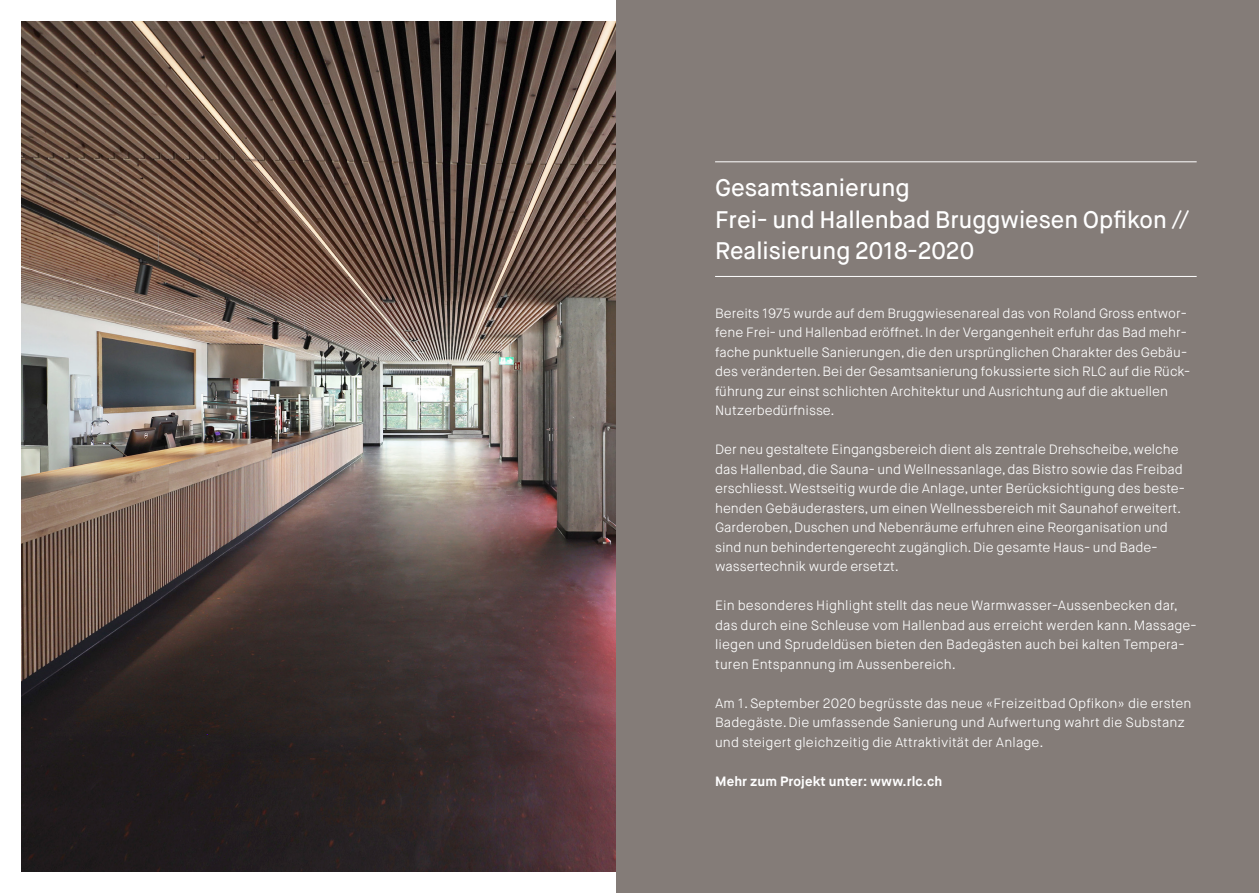
<style>
.page{position:relative;width:1259px;height:893px;background:#fff}
.page>*{position:absolute;margin:0;border:0;box-sizing:border-box;transform-origin:0 0}
.t1{font:500 24px/31.5px "Maison Neue";color:#fff}
.t2{font:300 13.5px/19.5px "Maison Neue";color:#fff}
.t3{font:700 13.5px "Maison Neue";letter-spacing:.01em;color:#fff}
</style>
<div class="page">
<img style="left:21px;top:21px;width:596px;height:851px">
<div style="left:617px;top:0;width:642px;height:893px;background:#847c78"></div>
<hr style="left:715px;top:162px;width:481px;height:1px;background:#fff">
<hr style="left:715px;top:276px;width:481px;height:1px;background:#fff">
<h1 class="t1" style="left:715px;top:172px;width:476px">Gesamtsanierung<br>Frei- und Hallenbad Bruggwiesen Opfikon //<br>Realisierung 2018-2020</h1>
<p class="t2" style="left:715px;top:303px;width:477px">Bereits 1975 wurde auf dem Bruggwiesenareal das von Roland Gross entwor&shy;fene Frei- und Hallenbad eröffnet. In der Vergangenheit erfuhr das Bad mehr&shy;fache punktuelle Sanierungen, die den ursprünglichen Charakter des Gebäu&shy;des veränderten. Bei der Gesamtsanierung fokussierte sich RLC auf die Rück&shy;führung zur einst schlichten Architektur und Ausrichtung auf die aktuellen Nutzerbedürfnisse.</p>
<p class="t2" style="left:715px;top:440px;width:471px">Der neu gestaltete Eingangsbereich dient als zentrale Drehscheibe, welche das Hallenbad, die Sauna- und Wellnessanlage, das Bistro sowie das Freibad erschliesst. Westseitig wurde die Anlage, unter Berücksichtigung des beste&shy;henden Gebäuderasters, um einen Wellnessbereich mit Saunahof erweitert.<br>Garderoben, Duschen und Nebenräume erfuhren eine Reorganisation und sind nun behindertengerecht zugänglich. Die gesamte Haus- und Bade&shy;wassertechnik wurde ersetzt.</p>
<p class="t2" style="left:715px;top:596px;width:483px">Ein besonderes Highlight stellt das neue Warmwasser-Aussenbecken dar, das durch eine Schleuse vom Hallenbad aus erreicht werden kann. Massage&shy;liegen und Sprudeldüsen bieten den Badegästen auch bei kalten Tempera&shy;turen Entspannung im Aussenbereich.</p>
<p class="t2" style="left:715px;top:693px;width:478px">Am 1. September 2020 begrüsste das neue «Freizeitbad Opfikon» die ersten<br>Badegäste. Die umfassende Sanierung und Aufwertung wahrt die Substanz und steigert gleichzeitig die Attraktivität der Anlage.</p>
<p class="t3" style="left:715px;top:772px;width:229px">Mehr zum Projekt unter: www.rlc.ch</p>
</div>
